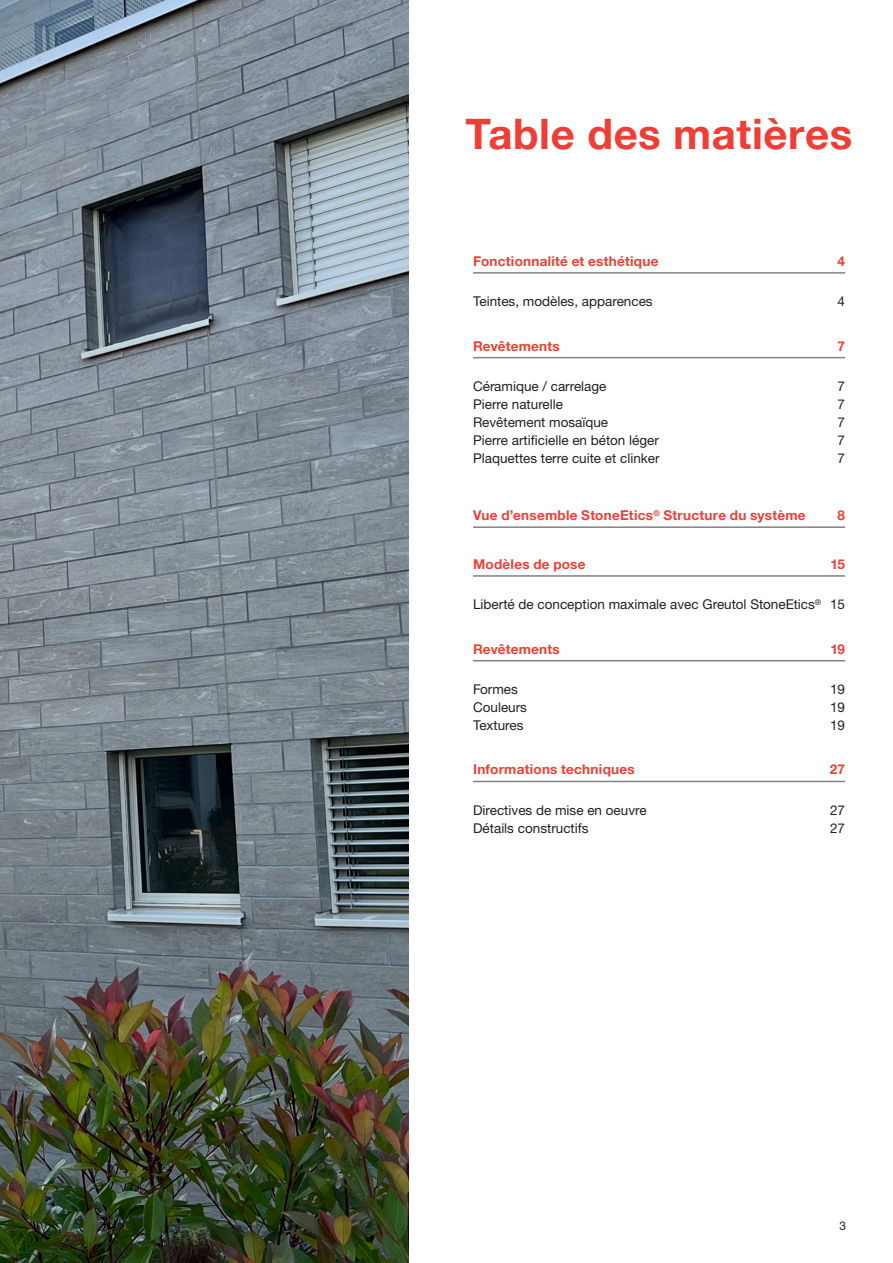
<style>
.page{position:relative;width:893px;height:1263px;background:#fff}
.page>*{position:absolute;margin:0;border:0;box-sizing:border-box;transform-origin:0 0}
.Seitentitel{font:700 42px "Helvetica Neue LTW1 G";letter-spacing:.015em;color:#ee3e35}
.t1{font:13.5px "Helvetica Neue LTW1 G";color:#231f20}
.t2{font:700 13.5px "Helvetica Neue LTW1 G";letter-spacing:.02em;color:#ee3e35}
.t3{font:12px "Helvetica Neue LTW1 G";color:#231f20}
</style>
<div class="page">
<hr style="left:473px;top:272px;width:372px;height:2px;background:#808285">
<hr style="left:473px;top:357px;width:372px;height:1px;background:#808285">
<hr style="left:473px;top:526px;width:372px;height:2px;background:#808285">
<hr style="left:473px;top:575px;width:372px;height:2px;background:#808285">
<hr style="left:473px;top:660px;width:372px;height:1px;background:#808285">
<hr style="left:473px;top:781px;width:372px;height:1px;background:#808285">
<img style="left:0;top:0;width:408px;height:1263px">
<p class="Seitentitel" style="left:466px;top:108px;width:388px">Table des matières</p>
<p class="t2" style="left:473px;top:253px;width:187px">Fonctionnalité et esthétique</p>
<p class="t2" style="left:838px;top:253px;width:9px">4</p>
<p class="t1" style="left:473px;top:293px;width:181px">Teintes, modèles, apparences</p>
<p class="t1" style="left:838px;top:293px;width:9px">4</p>
<p class="t2" style="left:473px;top:337px;width:88px">Revêtements</p>
<p class="t2" style="left:838px;top:337px;width:9px">7</p>
<p class="t1" style="left:473px;top:378px;width:135px">Céramique / carrelage</p>
<p class="t1" style="left:838px;top:378px;width:9px">7</p>
<p class="t1" style="left:473px;top:396px;width:92px">Pierre naturelle</p>
<p class="t1" style="left:838px;top:396px;width:9px">7</p>
<p class="t1" style="left:473px;top:414px;width:137px">Revêtement mosaïque</p>
<p class="t1" style="left:838px;top:414px;width:9px">7</p>
<p class="t1" style="left:473px;top:432px;width:187px">Pierre artificielle en béton léger</p>
<p class="t1" style="left:838px;top:432px;width:9px">7</p>
<p class="t1" style="left:473px;top:450px;width:188px">Plaquettes terre cuite et clinker</p>
<p class="t1" style="left:838px;top:450px;width:9px">7</p>
<p class="t2" style="left:473px;top:507px;width:334px">Vue d’ensemble StoneEtics<sup>®</sup> Structure du système</p>
<p class="t2" style="left:838px;top:507px;width:9px">8</p>
<p class="t2" style="left:473px;top:556px;width:114px">Modèles de pose</p>
<p class="t2" style="left:830px;top:556px;width:16px">15</p>
<p class="t1" style="left:473px;top:596px;width:373px">Liberté de conception maximale avec Greutol StoneEtics<sup>®</sup> 15</p>
<p class="t2" style="left:473px;top:640px;width:88px">Revêtements</p>
<p class="t2" style="left:830px;top:640px;width:16px">19</p>
<p class="t1" style="left:473px;top:681px;width:46px">Formes</p>
<p class="t1" style="left:830px;top:681px;width:17px">19</p>
<p class="t1" style="left:473px;top:699px;width:55px">Couleurs</p>
<p class="t1" style="left:830px;top:699px;width:17px">19</p>
<p class="t1" style="left:473px;top:717px;width:52px">Textures</p>
<p class="t1" style="left:830px;top:717px;width:17px">19</p>
<p class="t2" style="left:473px;top:761px;width:163px">Informations techniques</p>
<p class="t2" style="left:830px;top:761px;width:17px">27</p>
<p class="t1" style="left:473px;top:801px;width:175px">Directives de mise en oeuvre</p>
<p class="t1" style="left:830px;top:801px;width:17px">27</p>
<p class="t1" style="left:473px;top:819px;width:117px">Détails constructifs</p>
<p class="t1" style="left:830px;top:819px;width:17px">27</p>
<p class="t3" style="left:839px;top:1218px;width:8px">3</p>
</div>
